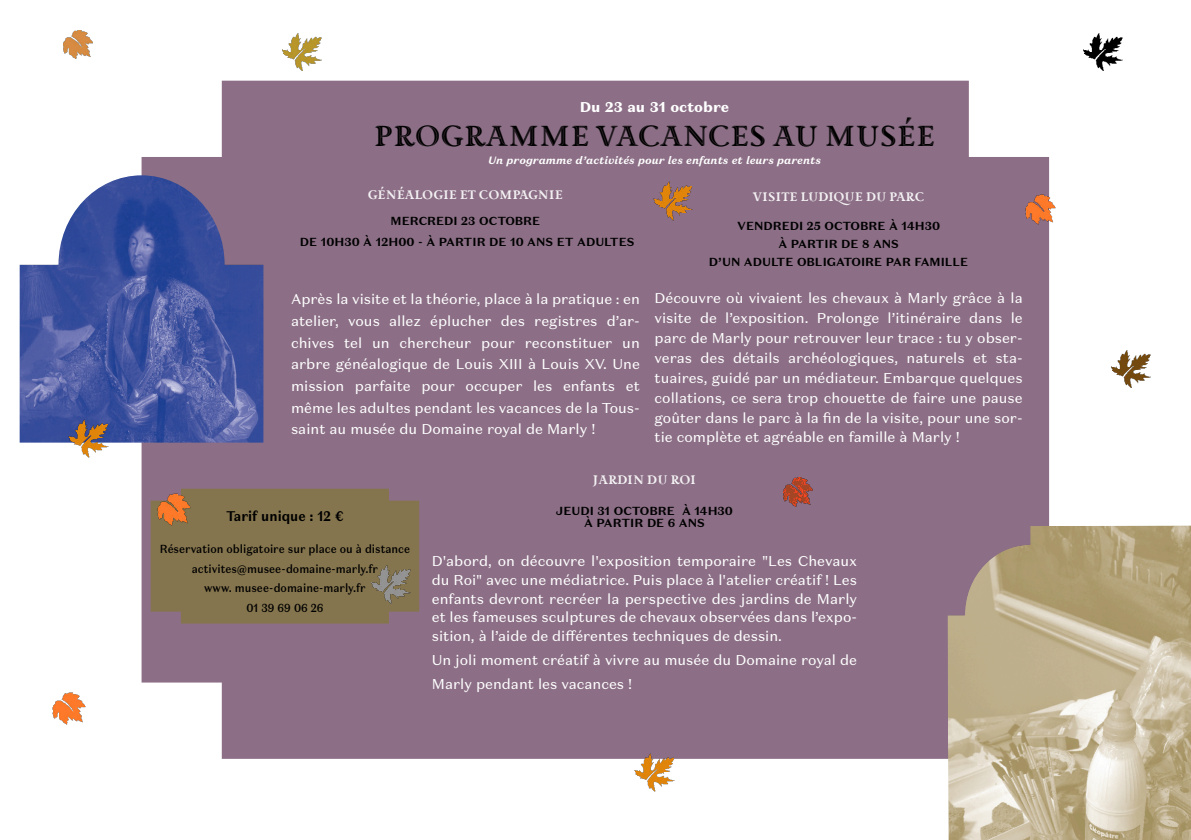
<style>
.page{position:relative;width:1191px;height:840px;background:#fff}
.page>*{position:absolute;margin:0;border:0;box-sizing:border-box;transform-origin:0 0}
.t1{font:35.4px "Priori Acute OT Serif";color:#000}
.t2{font:15.2px "Priori Acute OT Serif";color:#fff}
.t3{font:14.2px "Domaine Sans Text";color:#fff}
.t4{font:900 14.2px "Domaine Sans Text";color:#fff}
.t5{font:700 14px "Domaine Sans Text";color:#000;scale:.9 1}
.t6{font:700 11.6px "Domaine Sans Text";color:#000}
.t7{font:500 11.6px "Domaine Sans Text";color:#000;scale:.9 1}
.t8{font:italic 700 10.6px "Domaine Sans Text";color:#fff}
</style>
<div class="page">
<div style="left:142px;top:81px;width:907px;height:677px;background:#8c6f86"></div>
<img style="left:1025px;top:195px;width:30px;height:29px">
<img style="left:282px;top:33px;width:39px;height:38px">
<img style="left:947px;top:525px;width:244px;height:315px">
<img style="left:653px;top:182px;width:40px;height:38px">
<img style="left:20px;top:175px;width:243px;height:267px">
<div style="left:151px;top:488px;width:268px;height:135px;background:#85754e"></div>
<img style="left:69px;top:419px;width:39px;height:38px">
<img style="left:1084px;top:33px;width:39px;height:38px">
<img style="left:635px;top:753px;width:39px;height:38px">
<img style="left:1112px;top:350px;width:39px;height:38px">
<img style="left:52px;top:692px;width:34px;height:32px">
<img style="left:157px;top:493px;width:34px;height:33px">
<img style="left:63px;top:30px;width:30px;height:28px">
<img style="left:783px;top:478px;width:29px;height:28px">
<img style="left:371px;top:565px;width:39px;height:38px">
<p class="t4" style="left:580px;top:101px;width:151px">Du 23 au 31 octobre</p>
<p class="t1" style="left:374px;top:121px;width:563px">Programme Vacances au musée</p>
<p class="t8" style="left:488px;top:155px;width:334px">Un programme d’activités pour les enfants et leurs parents</p>
<p class="t2" style="left:368px;top:189px;width:197px">GÉNÉALOGIE ET COMPAGNIE</p>
<p class="t6" style="left:390px;top:216px;width:151px">MERCREDI 23 OCTOBRE</p>
<p class="t6" style="left:300px;top:237px;width:336px">DE 10H30 À 12H00 - À PARTIR DE 10 ANS ET ADULTES</p>
<p class="t2" style="left:753px;top:191px;width:173px">VISITE LUDIQUE DU PARC</p>
<p class="t6" style="left:737px;top:221px;width:204px">VENDREDI 25 OCTOBRE À 14H30</p>
<p class="t6" style="left:778px;top:239px;width:122px">À PARTIR DE 8 ANS</p>
<p class="t6" style="left:709px;top:258px;width:261px">D’UN ADULTE OBLIGATOIRE PAR FAMILLE</p>
<p class="t3" style="left:655px;top:292px;width:370px">Découvre où vivaient les chevaux à Marly grâce à la</p>
<p class="t3" style="left:655px;top:312px;width:370px">visite de l’exposition. Prolonge l’itinéraire dans le</p>
<p class="t3" style="left:655px;top:332px;width:370px">parc de Marly pour retrouver leur trace : tu y obser-</p>
<p class="t3" style="left:655px;top:352px;width:370px">veras des détails archéologiques, naturels et sta-</p>
<p class="t3" style="left:655px;top:372px;width:370px">tuaires, guidé par un médiateur. Embarque quelques</p>
<p class="t3" style="left:655px;top:392px;width:370px">collations, ce sera trop chouette de faire une pause</p>
<p class="t3" style="left:655px;top:412px;width:370px">goûter dans le parc à la fin de la visite, pour une sor-</p>
<p class="t3" style="left:655px;top:431px;width:307px">tie complète et agréable en famille à Marly !</p>
<p class="t2" style="left:593px;top:473px;width:105px">JARDIN DU ROI</p>
<p class="t6" style="left:556px;top:506px;width:179px">JEUDI 31 OCTOBRE À 14H30</p>
<p class="t6" style="left:584px;top:518px;width:122px">À PARTIR DE 6 ANS</p>
<p class="t3" style="left:432px;top:555px;width:427px">D'abord, on découvre l'exposition temporaire "Les Chevaux</p>
<p class="t3" style="left:432px;top:574px;width:427px">du Roi" avec une médiatrice. Puis place à l'atelier créatif ! Les</p>
<p class="t3" style="left:432px;top:593px;width:427px">enfants devront recréer la perspective des jardins de Marly</p>
<p class="t3" style="left:432px;top:611px;width:427px">et les fameuses sculptures de chevaux observées dans l’expo-</p>
<p class="t3" style="left:432px;top:630px;width:352px">sition, à l’aide de différentes techniques de dessin.</p>
<p class="t3" style="left:432px;top:654px;width:427px">Un joli moment créatif à vivre au musée du Domaine royal de</p>
<p class="t3" style="left:432px;top:678px;width:202px">Marly pendant les vacances !</p>
<p class="t3" style="left:291px;top:293px;width:350px">Après la visite et la théorie, place à la pratique : en</p>
<p class="t3" style="left:291px;top:315px;width:350px">atelier, vous allez éplucher des registres d’ar-</p>
<p class="t3" style="left:291px;top:337px;width:350px">chives tel un chercheur pour reconstituer un</p>
<p class="t3" style="left:291px;top:358px;width:350px">arbre généalogique de Louis XIII à Louis XV. Une</p>
<p class="t3" style="left:291px;top:380px;width:350px">mission parfaite pour occuper les enfants et</p>
<p class="t3" style="left:291px;top:402px;width:350px">même les adultes pendant les vacances de la Tous-</p>
<p class="t3" style="left:291px;top:423px;width:306px">saint au musée du Domaine royal de Marly !</p>
<p class="t5" style="left:226px;top:510px;width:132px">Tarif unique : 12 €</p>
<p class="t7" style="left:160px;top:544px;width:279px">Réservation obligatoire sur place ou à distance</p>
<p class="t7" style="left:192px;top:563px;width:208px">activites@musee-domaine-marly.fr</p>
<p class="t7" style="left:204px;top:583px;width:181px">www. musee-domaine-marly.fr</p>
<p class="t7" style="left:246px;top:603px;width:87px">01 39 69 06 26</p>
</div>
